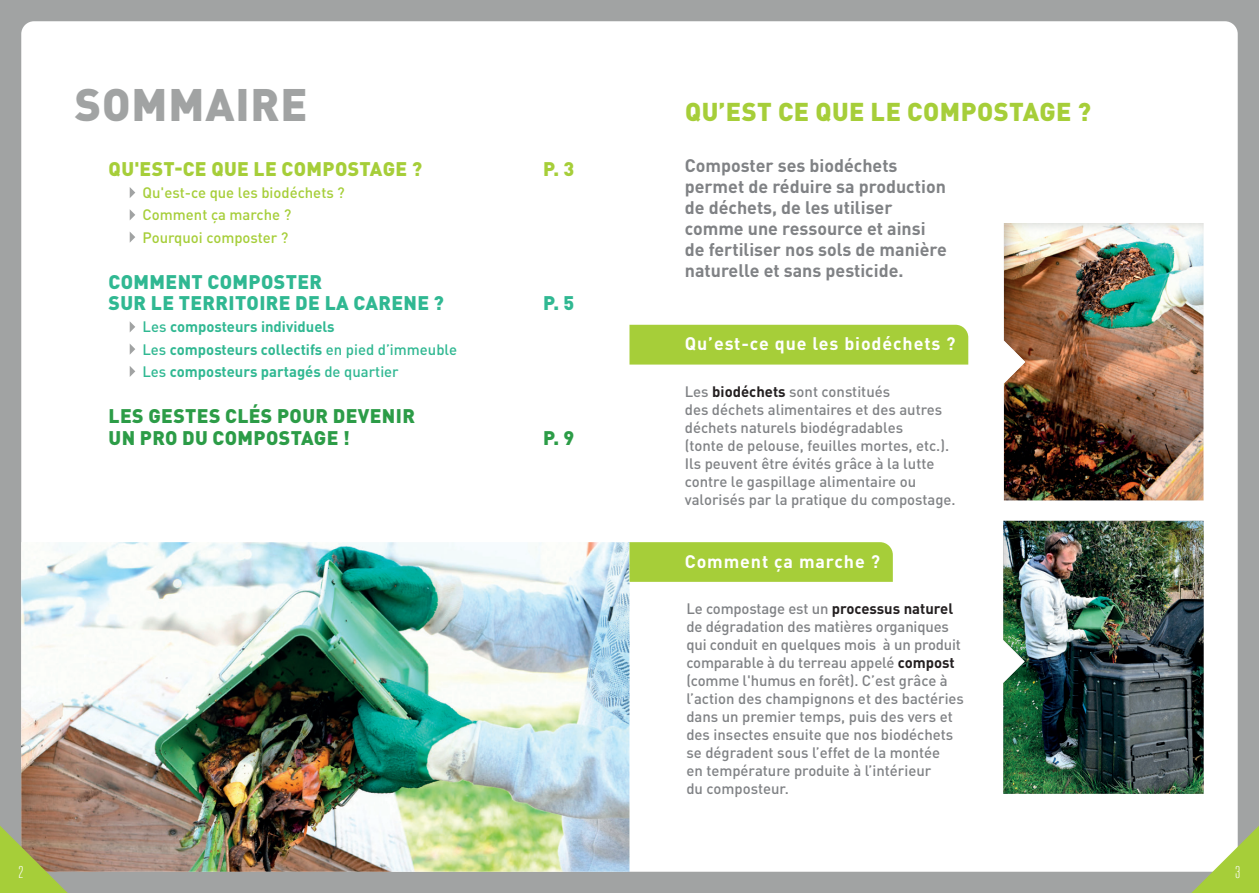
<style>
.page{position:relative;width:1259px;height:893px;background:#a1a3a3}
.page>*{position:absolute;margin:0;border:0;box-sizing:border-box;transform-origin:0 0}
.t1{font:900 45px "DIN Pro";letter-spacing:.02em;color:#a1a3a3}
._2_LISTE_TITRE{font:900 25.5px "DIN Pro";letter-spacing:.02em;color:#a6ce39}
.t2{font:900 19.5px/21px "DIN Pro";letter-spacing:.02em;color:#30b892}
.t3{font:900 19.5px/21px "DIN Pro";letter-spacing:.02em;color:#2c9c47}
.t4{font:900 19.5px "DIN Pro";letter-spacing:.02em;color:#a6ce39}
._4_bullet_point{font:700 18px/21px "DIN Pro";color:#808285}
._1_Je_style{font:700 18px "DIN Pro";letter-spacing:.05em;color:#fff}
.FOLIO{font:17.55px "Tulpen One";color:#fff;scale:1.07 1}
._4_bullet_point-2{font:500 15px/18px "DIN Pro";color:#808285}
.t5{font:700 15px "DIN Pro";color:#30b892}
.t6{font:500 15px "DIN Pro";color:#a6ce39}
.s1{font-weight:500}
.s2{font-weight:700;color:#231f20}
</style>
<div class="page">
<div style="left:21px;top:21px;width:1216px;height:851px;background:#fff;border-radius:13px"></div>
<img style="left:21px;top:542px;width:608px;height:330px">
<svg style="left:130px;top:187px;width:5px;height:11px"></svg>
<svg style="left:130px;top:209px;width:5px;height:11px"></svg>
<svg style="left:130px;top:232px;width:5px;height:10px"></svg>
<svg style="left:130px;top:322px;width:5px;height:10px"></svg>
<svg style="left:130px;top:344px;width:5px;height:10px"></svg>
<svg style="left:130px;top:366px;width:5px;height:11px"></svg>
<div style="left:1002px;top:520px;width:204px;height:276px;background:#231f20;opacity:.25"></div>
<div style="left:1003px;top:222px;width:203px;height:282px;background:#231f20;opacity:.25"></div>
<svg style="left:0;top:826px;width:68px;height:67px;background:#a2a652"></svg>
<svg style="left:1191px;top:826px;width:68px;height:67px"></svg>
<div style="left:629px;top:325px;width:339px;height:40px;background:#a6ce39"></div>
<div style="left:629px;top:542px;width:264px;height:40px;background:#a6ce39"></div>
<p class="t1" style="left:75px;top:66px;width:234px">SOMMAIRE</p>
<p class="t4" style="left:109px;top:152px;width:315px">QU'EST-CE QUE LE COMPOSTAGE ?</p>
<p class="t4" style="left:543px;top:152px;width:32px">P. 3</p>
<p class="t6" style="left:143px;top:181px;width:204px">Qu'est-ce que les biodéchets ?</p>
<p class="t6" style="left:143px;top:203px;width:150px">Comment ça marche ?</p>
<p class="t6" style="left:143px;top:225px;width:147px">Pourquoi composter ?</p>
<p class="t2" style="left:109px;top:269px;width:337px">COMMENT COMPOSTER<br>SUR LE TERRITOIRE DE LA CARENE ?</p>
<p class="t2" style="left:543px;top:290px;width:32px">P. 5</p>
<p class="t5" style="left:143px;top:315px;width:194px"><span class="s1">Les</span> composteurs individuels</p>
<p class="t5" style="left:142px;top:337px;width:316px"><span class="s1">Les</span> composteurs collectifs <span class="s1">en pied d’immeuble</span></p>
<p class="t5" style="left:142px;top:359px;width:258px"><span class="s1">Les</span> composteurs partagés <span class="s1">de quartier</span></p>
<p class="t3" style="left:109px;top:403px;width:308px">LES GESTES CLÉS POUR DEVENIR<br>UN PRO DU COMPOSTAGE !</p>
<p class="t3" style="left:543px;top:424px;width:32px">P. 9</p>
<p class="_2_LISTE_TITRE" style="left:685px;top:90px;width:407px">QU’EST CE QUE LE COMPOSTAGE ?</p>
<p class="_4_bullet_point" style="left:685px;top:153px;width:264px">Composter ses biodéchets permet de réduire sa production de déchets, de les utiliser comme une ressource et ainsi de fertiliser nos sols de manière naturelle et sans pesticide.</p>
<p class="_1_Je_style" style="left:685px;top:329px;width:272px">Qu’est-ce que les biodéchets ?</p>
<p class="_4_bullet_point-2" style="left:685px;top:380px;width:272px">Les <span class="s2">biodéchets</span> sont constitués<br>des déchets alimentaires et des autres déchets naturels biodégradables<br>(tonte de pelouse, feuilles mortes, etc.).<br>Ils peuvent être évités grâce à la lutte contre le gaspillage alimentaire ou valorisés par la pratique du compostage.</p>
<p class="_1_Je_style" style="left:685px;top:546px;width:197px">Comment ça marche ?</p>
<p class="_4_bullet_point-2" style="left:686px;top:598px;width:279px">Le compostage est un <span class="s2">processus naturel </span>de dégradation des matières organiques qui conduit en quelques mois à un produit comparable à du terreau appelé <span class="s2">compost </span>(comme l'humus en forêt). C’est grâce à l’action des champignons et des bactéries dans un premier temps, puis des vers et des insectes ensuite que nos biodéchets se dégradent sous l’effet de la montée<br>en température produite à l’intérieur<br>du composteur.</p>
<p class="FOLIO" style="left:19px;top:862px;width:6px">2</p>
<p class="FOLIO" style="left:1235px;top:862px;width:6px">3</p>
</div>
